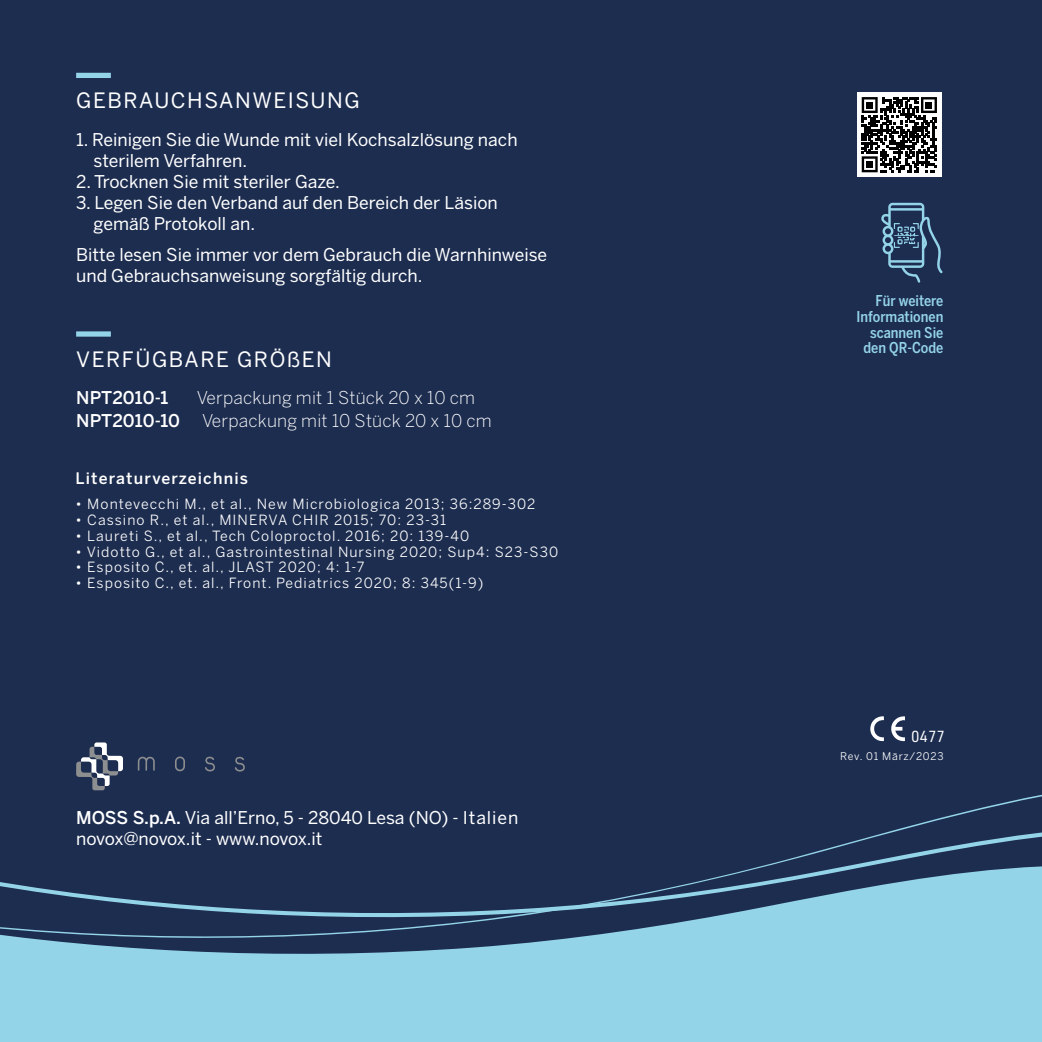
<style>
.page{position:relative;width:1042px;height:1042px;background:#1d2d50}
.page>*{position:absolute;margin:0;border:0;box-sizing:border-box;transform-origin:0 0}
.t1{font:21px "Benton Sans";letter-spacing:.075em;color:#fff}
.t2{font:17.5px/21px "Benton Sans";color:#fff}
.t3{font:300 17.5px "Benton Sans";letter-spacing:.01em;color:#fff}
.t4{font:500 17.5px "Benton Sans";color:#fff}
.t5{font:500 15.75px "Benton Sans";letter-spacing:.075em;color:#fff}
.t6{font:15.75px "URWDIN";color:#fff}
.t7{font:500 14.88px/15.8px "Benton Sans Cond";color:#94d4e9;text-align:right}
.t8{font:14px "Benton Sans";letter-spacing:.075em;color:#fff}
.t9{font:10.5px "Benton Sans";letter-spacing:.065em;color:#fff}
.s1{font-weight:500}
</style>
<div class="page">
<svg style="left:94px;top:790px;width:948px;height:64px"></svg>
<svg style="left:0;top:854px;width:1042px;height:188px;fill:#94d4e9"></svg>
<div style="left:76px;top:331px;width:35px;height:6px;background:#94d4e9"></div>
<svg style="left:76px;top:742px;width:47px;height:48px"></svg>
<svg style="left:138px;top:757px;width:17px;height:14px"></svg>
<svg style="left:175px;top:756px;width:10px;height:15px"></svg>
<svg style="left:205px;top:756px;width:10px;height:15px"></svg>
<svg style="left:235px;top:757px;width:10px;height:14px"></svg>
<svg style="left:870px;top:716px;width:14px;height:25px"></svg>
<svg style="left:891px;top:716px;width:14px;height:25px"></svg>
<div style="left:76px;top:73px;width:35px;height:5px;background:#94d4e9"></div>
<svg style="left:881px;top:203px;width:61px;height:80px"></svg>
<div style="left:857px;top:92px;width:84px;height:85px;background:#fff"></div>
<svg style="left:862px;top:97px;width:75px;height:75px"></svg>
<div style="left:866px;top:102px;width:7px;height:6px;background:#000"></div>
<div style="left:925px;top:102px;width:7px;height:6px;background:#000"></div>
<div style="left:866px;top:161px;width:7px;height:7px;background:#000"></div>
<p class="t1" style="left:76px;top:88px;width:285px">GEBRAUCHSANWEISUNG</p>
<p class="t2" style="left:94px;top:129px;width:425px;text-indent:-18px">1. Reinigen Sie die Wunde mit viel Kochsalzlösung nach sterilem Verfahren.</p>
<p class="t2" style="left:76px;top:171px;width:265px">2. Trocknen Sie mit steriler Gaze.</p>
<p class="t2" style="left:94px;top:192px;width:406px;text-indent:-18px">3. Legen Sie den Verband auf den Bereich der Läsion gemäß Protokoll an.</p>
<p class="t2" style="left:76px;top:244px;width:472px">Bitte lesen Sie immer vor dem Gebrauch die Warnhinweise und Gebrauchsanweisung sorgfältig durch.</p>
<p class="t1" style="left:76px;top:347px;width:257px">VERFÜGBARE GRÖßEN</p>
<p class="t4" style="left:76px;top:388px;width:94px">NPT2010-1</p>
<p class="t3" style="left:197px;top:388px;width:280px">Verpackung mit 1 Stück 20 x 10 cm</p>
<p class="t4" style="left:76px;top:410px;width:105px">NPT2010-10</p>
<p class="t3" style="left:202px;top:410px;width:291px">Verpackung mit 10 Stück 20 x 10 cm</p>
<p class="t5" style="left:76px;top:468px;width:174px">Literaturverzeichnis</p>
<p class="t8" style="left:76px;top:496px;width:461px">• Montevecchi M., et al., New Microbiologica 2013; 36:289-302</p>
<p class="t8" style="left:76px;top:511px;width:372px">• Cassino R., et al., MINERVA CHIR 2015; 70: 23-31</p>
<p class="t8" style="left:76px;top:527px;width:395px">• Laureti S., et al., Tech Coloproctol. 2016; 20: 139-40</p>
<p class="t8" style="left:76px;top:543px;width:484px">• Vidotto G., et al., Gastrointestinal Nursing 2020; Sup4: S23-S30</p>
<p class="t8" style="left:76px;top:559px;width:290px">• Esposito C., et. al., JLAST 2020; 4: 1-7</p>
<p class="t8" style="left:76px;top:574px;width:409px">• Esposito C., et. al., Front. Pediatrics 2020; 8: 345(1-9)</p>
<p class="t2" style="left:76px;top:807px;width:444px"><span class="s1">MOSS S.p.A.</span> Via all’Erno, 5 - 28040 Lesa (NO) - Italien novox@novox.it - www.novox.it</p>
<p class="t7" style="left:856px;top:293px;width:88px">Für weitere<br>Informationen scannen Sie den QR-Code</p>
<p class="t6" style="left:911px;top:726px;width:35px">0477</p>
<p class="t9" style="left:840px;top:749px;width:105px">Rev. 01 März/2023</p>
</div>
